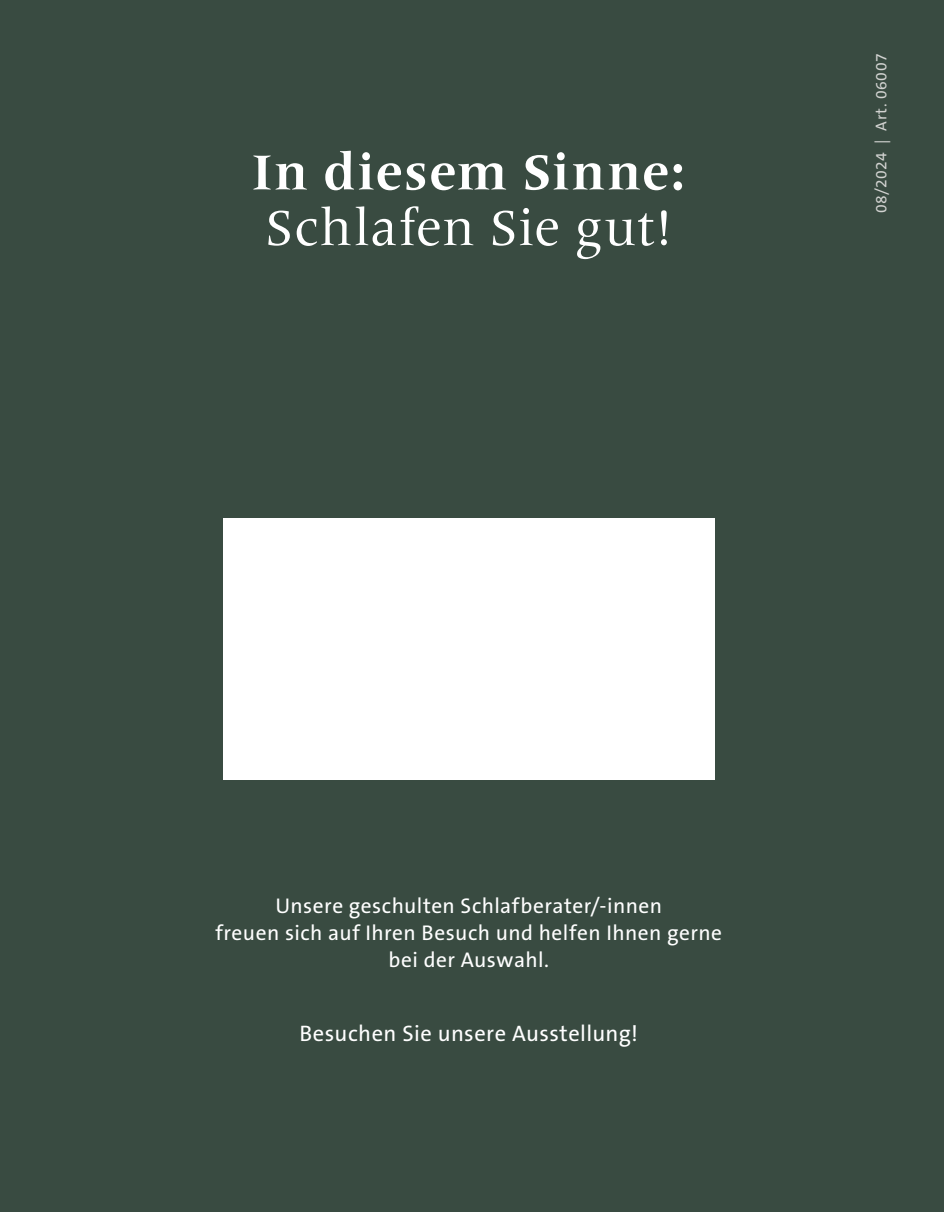
<style>
.page{position:relative;width:944px;height:1212px;background:#394b41}
.page>*{position:absolute;margin:0;border:0;box-sizing:border-box;transform-origin:0 0}
.t1{font:51.3px "Frutiger Serif LT Pro";letter-spacing:.015em;color:#fff}
.t2{font:700 51.3px "Frutiger Serif LT Pro";letter-spacing:.025em;color:#fff}
.t3{font:22.5px "The Sans B W5 Plain";letter-spacing:.015em;color:#fff}
.t4{font:21.38px/27px "The Sans B W5 Plain";letter-spacing:.02em;color:#fff;text-align:center}
.t5{font:15.75px "The Sans B W5 Plain";letter-spacing:.04em;color:#d1d2d0}
</style>
<div class="page">
<div style="left:223px;top:519px;width:491px;height:261px;background:#fff"></div>
<h1 class="t2" style="left:252px;top:142px;width:435px">In diesem Sinne:</h1>
<h1 class="t1" style="left:265px;top:198px;width:409px">Schlafen Sie gut!</h1>
<p class="t5" style="left:871px;top:213px;width:161px;rotate:-90deg">08/2024 | Art. 06007</p>
<p class="t4" style="left:216px;top:892px;width:508px">Unsere geschulten Schlafberater/-innen<br>freuen sich auf Ihren Besuch und helfen Ihnen gerne bei der Auswahl.</p>
<p class="t3" style="left:299px;top:1019px;width:340px">Besuchen Sie unsere Ausstellung!</p>
</div>
